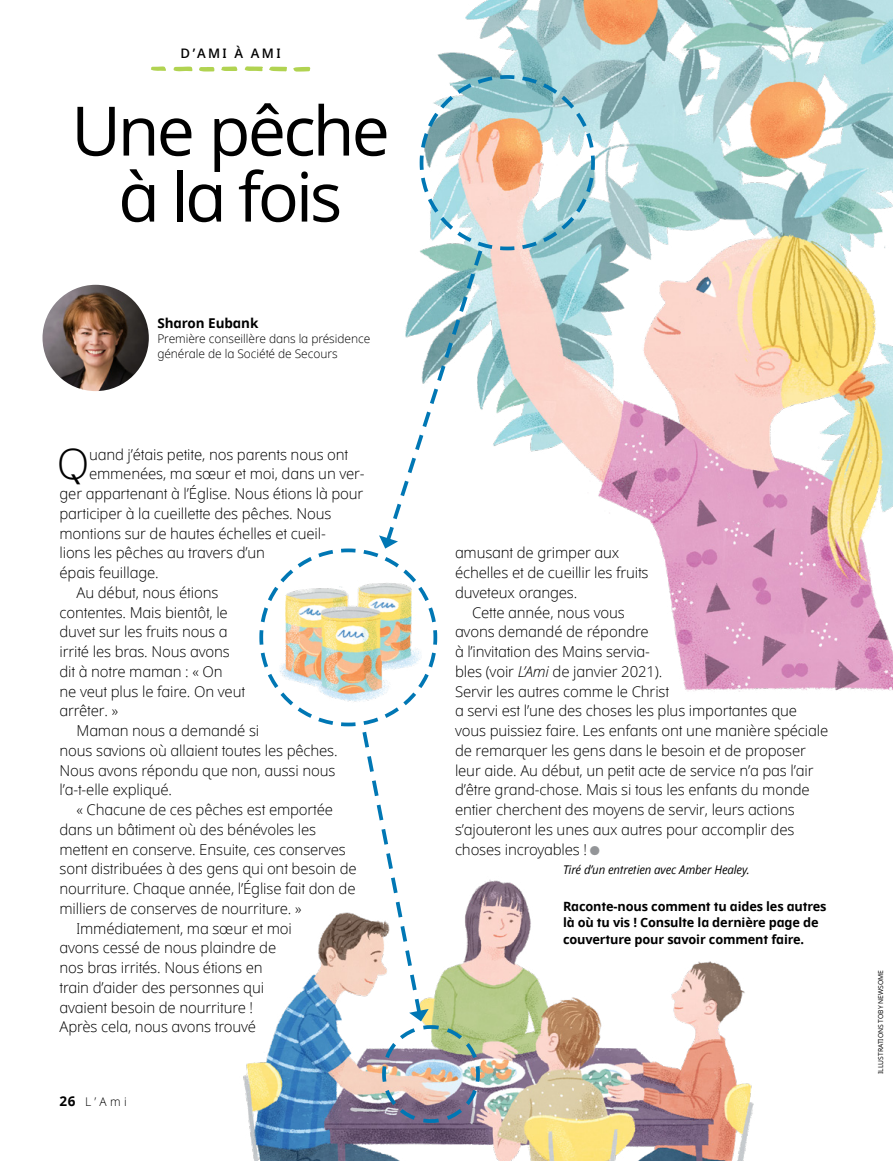
<style>
.page{position:relative;width:893px;height:1161px;background:#fff}
.page>*{position:absolute;margin:0;border:0;box-sizing:border-box;transform-origin:0 0}
.t1{font:68.25px/66px "Dots Solidlds Lat";letter-spacing:-.045em;color:#000;text-align:center}
.ARTCL_para_first{font:300 42.6px "Dots Solidlds Lat";color:#000}
.ARTCL_para{font:300 15px/19.8px "Dots Solidlds Lat";letter-spacing:-.01em;color:#000}
.ARTCL_para_first-2{font:300 15px "Dots Solidlds Lat";letter-spacing:-.01em;color:#000}
.ARTCL-BY_para_first{font:13.5px "Dots Solid lds Lat Bold";letter-spacing:-.005em;color:#000}
.t2{font:600 13.2px "Dots Solidlds Lat";letter-spacing:.185em;color:#000}
.INFO_para_dots{font:12.75px/16.5px "Dots Solid lds Lat Bold";letter-spacing:-.01em;color:#000}
.ARTCL-BY_para{font:300 12px/15px "Dots Solidlds Lat";letter-spacing:-.005em;color:#000}
.ARTCL-EVT_para{font:italic 12px "Dots Solidlds Lat";letter-spacing:-.01em;color:#000;scale:.95 1}
.FIGimg-CRDT_para{font:6.75px "Dots Solidlds Lat";color:#000}
.s1{font-family:"Dots Solid lds Lat Bold";font-weight:400;font-size:13.5px}
.s2{font-style:italic}
.s3{font-family:"Ding P Ilds Dpi";font-weight:400;font-size:12.75px;color:#939598}
</style>
<div class="page">
<img style="left:43px;top:285px;width:106px;height:106px;border-radius:53px">
<img style="left:243px;top:961px;width:511px;height:200px">
<svg style="left:173px;top:67px;width:19px;height:4px"></svg>
<svg style="left:244px;top:66px;width:353px;height:1059px"></svg>
<svg style="left:199px;top:67px;width:16px;height:5px"></svg>
<svg style="left:221px;top:66px;width:16px;height:5px"></svg>
<svg style="left:151px;top:66px;width:15px;height:5px"></svg>
<img style="left:391px;top:0;width:502px;height:696px">
<p class="t2" style="left:180px;top:43px;width:102px">D’AMI À AMI</p>
<p class="t1" style="left:71px;top:98px;width:320px">Une pêche à la fois</p>
<p class="ARTCL-BY_para_first" style="left:157px;top:313px;width:103px">Sharon Eubank</p>
<p class="ARTCL-BY_para" style="left:157px;top:331px;width:215px">Première conseillère dans la présidence générale de la Société de Secours</p>
<p class="ARTCL_para_first" style="left:57px;top:433px;width:34px">Q</p>
<p class="ARTCL_para_first-2" style="left:89px;top:443px;width:261px">uand j’étais petite, nos parents nous ont</p>
<p class="ARTCL_para_first-2" style="left:89px;top:463px;width:277px">emmenées, ma sœur et moi, dans un ver-</p>
<p class="ARTCL_para_first-2" style="left:60px;top:483px;width:305px">ger appartenant à l’Église. Nous étions là pour</p>
<p class="ARTCL_para_first-2" style="left:60px;top:502px;width:273px">participer à la cueillette des pêches. Nous</p>
<p class="ARTCL_para_first-2" style="left:60px;top:522px;width:268px">montions sur de hautes échelles et cueil-</p>
<p class="ARTCL_para_first-2" style="left:60px;top:542px;width:207px">lions les pêches au travers d’un</p>
<p class="ARTCL_para_first-2" style="left:60px;top:562px;width:101px">épais feuillage.</p>
<p class="ARTCL_para" style="left:60px;top:582px;width:187px;text-indent:17px">Au début, nous étions contentes. Mais bientôt, le duvet sur les fruits nous a irrité les bras. Nous avons dit à notre maman : « On<br>ne veut plus le faire. On veut arrêter. »</p>
<p class="ARTCL_para" style="left:60px;top:721px;width:280px;text-indent:17px">Maman nous a demandé si<br>nous savions où allaient toutes les pêches.<br>Nous avons répondu que non, aussi nous l’a-t-elle expliqué.</p>
<p class="ARTCL_para" style="left:60px;top:800px;width:299px;text-indent:17px">« Chacune de ces pêches est emportée dans un bâtiment où des bénévoles les mettent en conserve. Ensuite, ces conserves sont distribuées à des gens qui ont besoin de nourriture. Chaque année, l’Église fait don de milliers de conserves de nourriture. »</p>
<p class="ARTCL_para" style="left:60px;top:918px;width:234px;text-indent:17px">Immédiatement, ma sœur et moi avons cessé de nous plaindre de nos bras irrités. Nous étions en train d’aider des personnes qui avaient besoin de nourriture !<br>Après cela, nous avons trouvé</p>
<p class="ARTCL-BY_para" style="left:60px;top:1094px;width:69px"><span class="s1">26</span> L’Ami</p>
<p class="ARTCL_para" style="left:455px;top:543px;width:195px">amusant de grimper aux échelles et de cueillir les fruits duveteux oranges.</p>
<p class="ARTCL_para" style="left:455px;top:602px;width:375px;text-indent:17px">Cette année, nous vous<br>avons demandé de répondre<br>à l’invitation des Mains servia-<br>bles (voir <span class="s2">L’Ami</span> de janvier 2021).<br>Servir les autres comme le Christ<br>a servi est l’une des choses les plus importantes que vous puissiez faire. Les enfants ont une manière spéciale de remarquer les gens dans le besoin et de proposer leur aide. Au début, un petit acte de service n’a pas l’air d’être grand-chose. Mais si tous les enfants du monde entier cherchent des moyens de servir, leurs actions s’ajouteront les unes aux autres pour accomplir des choses incroyables ! <span class="s3">●</span></p>
<p class="ARTCL-EVT_para" style="left:563px;top:861px;width:198px">Tiré d’un entretien avec Amber Healey.</p>
<p class="INFO_para_dots" style="left:563px;top:898px;width:265px">Raconte-nous comment tu aides les autres là où tu vis ! Consulte la dernière page de couverture pour savoir comment faire.</p>
<p class="FIGimg-CRDT_para" style="left:876px;top:1074px;width:105px;rotate:-90deg">ILLUSTRATIONS TOBY NEWSOME</p>
</div>
